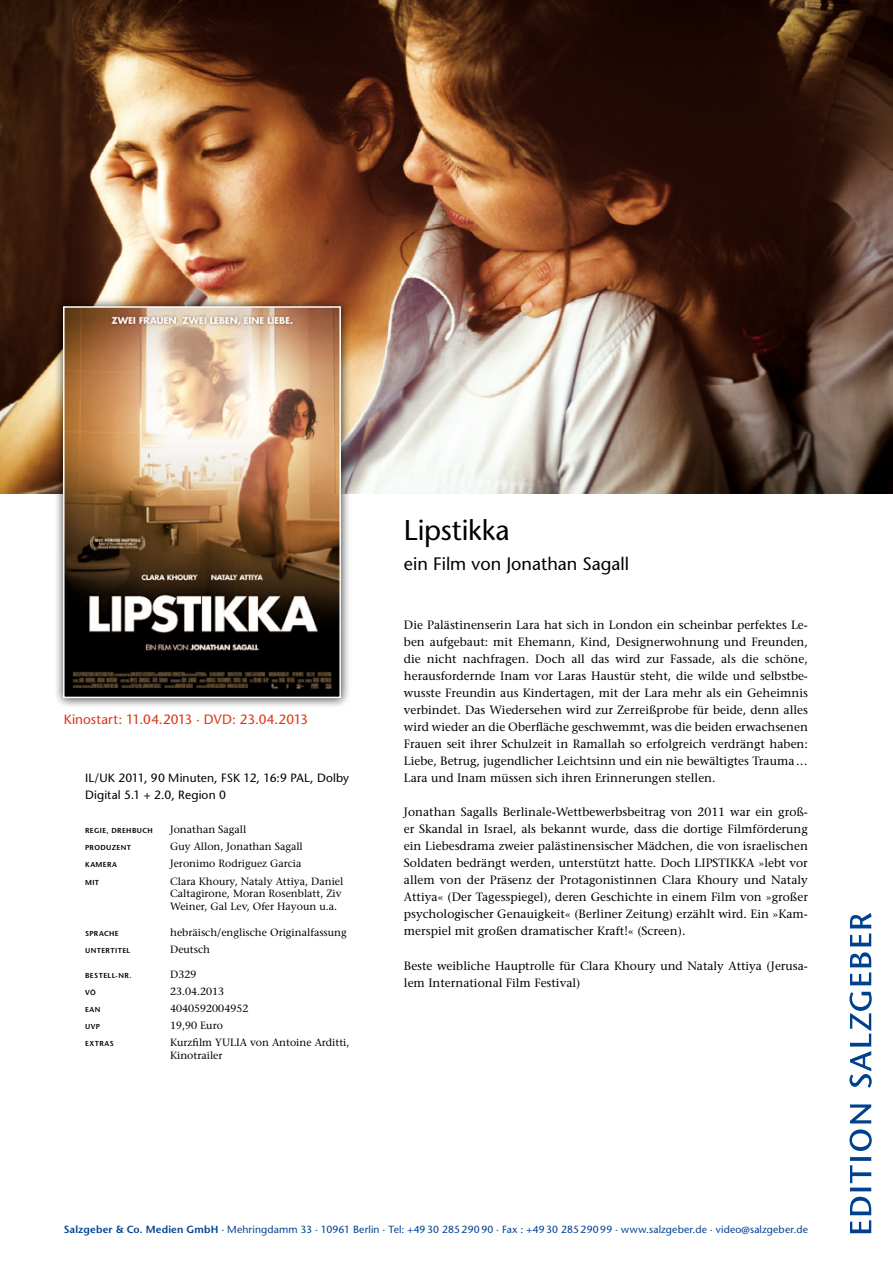
<style>
.page{position:relative;width:893px;height:1263px;background:#fff}
.page>*{position:absolute;margin:0;border:0;box-sizing:border-box;transform-origin:0 0}
.t1{font:500 28.5px "Stone Sans Std";color:#000}
.t2{font:500 18px "Stone Sans Std";color:#000}
.t3{font:500 13.5px "Stone Sans Std";color:#dc3417}
.t4{font:12px/17px "Stone Serif LT";color:#000;text-align:justify}
.t5{font:500 12px/17px "Stone Sans Std";letter-spacing:.01em;color:#000}
.t6{font:10.5px/12.8px "Stone Serif LT";color:#000}
.t7{font:500 10.35px "Stone Sans Std";letter-spacing:.015em;color:#00418f}
.t8{font:600 7.2px "Stone Sans Std";letter-spacing:.055em;color:#000}
.s1{font-weight:600}
</style>
<div class="page">
<img style="left:0;top:0;width:893px;height:493px">
<div style="left:53px;top:296px;width:298px;height:412px;background:#000;opacity:.75"></div>
<img style="left:66px;top:309px;width:272px;height:386px">
<div style="left:63px;top:306px;width:278px;height:392px;border:2px solid #fff"></div>
<svg style="left:849px;top:913px;width:23px;height:320px"></svg>
<p class="t3" style="left:64px;top:712px;width:246px">Kinostart: 11.04.2013 · DVD: 23.04.2013</p>
<p class="t5" style="left:85px;top:770px;width:266px">IL/UK 2011, 90 Minuten, FSK 12, 16:9 PAL, Dolby<br>Digital 5.1 + 2.0, Region 0</p>
<p class="t8" style="left:85px;top:827px;width:69px">REGIE, DREHBUCH</p>
<p class="t6" style="left:170px;top:823px;width:78px">Jonathan Sagall</p>
<p class="t8" style="left:85px;top:844px;width:47px">PRODUZENT</p>
<p class="t6" style="left:170px;top:840px;width:134px">Guy Allon, Jonathan Sagall</p>
<p class="t8" style="left:85px;top:861px;width:33px">KAMERA</p>
<p class="t6" style="left:170px;top:857px;width:133px">Jeronimo Rodriguez Garcia</p>
<p class="t8" style="left:85px;top:878px;width:16px">MIT</p>
<p class="t6" style="left:170px;top:874px;width:175px">Clara Khoury, Nataly Attiya, Daniel<br>Caltagirone, Moran Rosenblatt, Ziv<br>Weiner, Gal Lev, Ofer Hayoun u.a.</p>
<p class="t8" style="left:85px;top:929px;width:35px">SPRACHE</p>
<p class="t6" style="left:170px;top:925px;width:178px">hebräisch/englische Originalfassung</p>
<p class="t8" style="left:85px;top:946px;width:47px">U NTERTITEL</p>
<p class="t6" style="left:170px;top:942px;width:42px">Deutsch</p>
<p class="t8" style="left:85px;top:971px;width:48px">BESTELL-NR.</p>
<p class="t6" style="left:170px;top:968px;width:28px">D329</p>
<p class="t8" style="left:85px;top:988px;width:12px">VÖ</p>
<p class="t6" style="left:170px;top:985px;width:56px">23.04.2013</p>
<p class="t8" style="left:85px;top:1005px;width:17px">EAN</p>
<p class="t6" style="left:170px;top:1002px;width:80px">4040592004952</p>
<p class="t8" style="left:85px;top:1022px;width:16px">UVP</p>
<p class="t6" style="left:170px;top:1019px;width:54px">19,90 Euro</p>
<p class="t8" style="left:85px;top:1039px;width:30px">EXTRAS</p>
<p class="t6" style="left:170px;top:1036px;width:181px">Kurzfilm YULIA von Antoine Arditti,<br>Kinotrailer</p>
<h1 class="t1" style="left:404px;top:513px;width:107px">Lipstikka</h1>
<h2 class="t2" style="left:404px;top:553px;width:227px">ein Film von Jonathan Sagall</h2>
<p class="t4" style="left:404px;top:617px;width:405px">Die Palästinenserin Lara hat sich in London ein scheinbar perfektes Le&shy;ben aufgebaut: mit Ehemann, Kind, Designerwohnung und Freunden, die nicht nachfragen. Doch all das wird zur Fassade, als die schöne, herausfordernde Inam vor Laras Haustür steht, die wilde und selbstbe&shy;wusste Freundin aus Kindertagen, mit der Lara mehr als ein Geheimnis verbindet. Das Wiedersehen wird zur Zerreißprobe für beide, denn alles wird wieder an die Oberfläche geschwemmt, was die beiden erwachsenen Frauen seit ihrer Schulzeit in Ramallah so erfolgreich verdrängt haben:<br>Liebe, Betrug, jugendlicher Leichtsinn und ein nie bewältigtes Trauma… Lara und Inam müssen sich ihren Erinnerungen stellen.</p>
<p class="t4" style="left:404px;top:804px;width:405px">Jonathan Sagalls Berlinale-Wettbewerbsbeitrag von 2011 war ein groß&shy;er Skandal in Israel, als bekannt wurde, dass die dortige Filmförderung ein Liebesdrama zweier palästinensischer Mädchen, die von israelischen Soldaten bedrängt werden, unterstützt hatte. Doch LIPSTIKKA »lebt vor allem von der Präsenz der Protagonistinnen Clara Khoury und Nataly Attiya« (Der Tagesspiegel), deren Geschichte in einem Film von »großer psychologischer Genauigkeit« (Berliner Zeitung) erzählt wird. Ein »Kam&shy;merspiel mit großen dramatischer Kraft!« (Screen).</p>
<p class="t4" style="left:404px;top:957px;width:405px">Beste weibliche Hauptrolle für Clara Khoury und Nataly Attiya (Jerusa&shy;lem International Film Festival)</p>
<p class="t7" style="left:64px;top:1223px;width:746px"><span class="s1">SALZGEBER &amp; CO. MEDIEN GMBH</span> · Mehringdamm 33 · 10961 Berlin · Tel: +49 30 285 290 90 · Fax : +49 30 285 290 99 · www.salzgeber.de · video@salzgeber.de</p>
</div>
